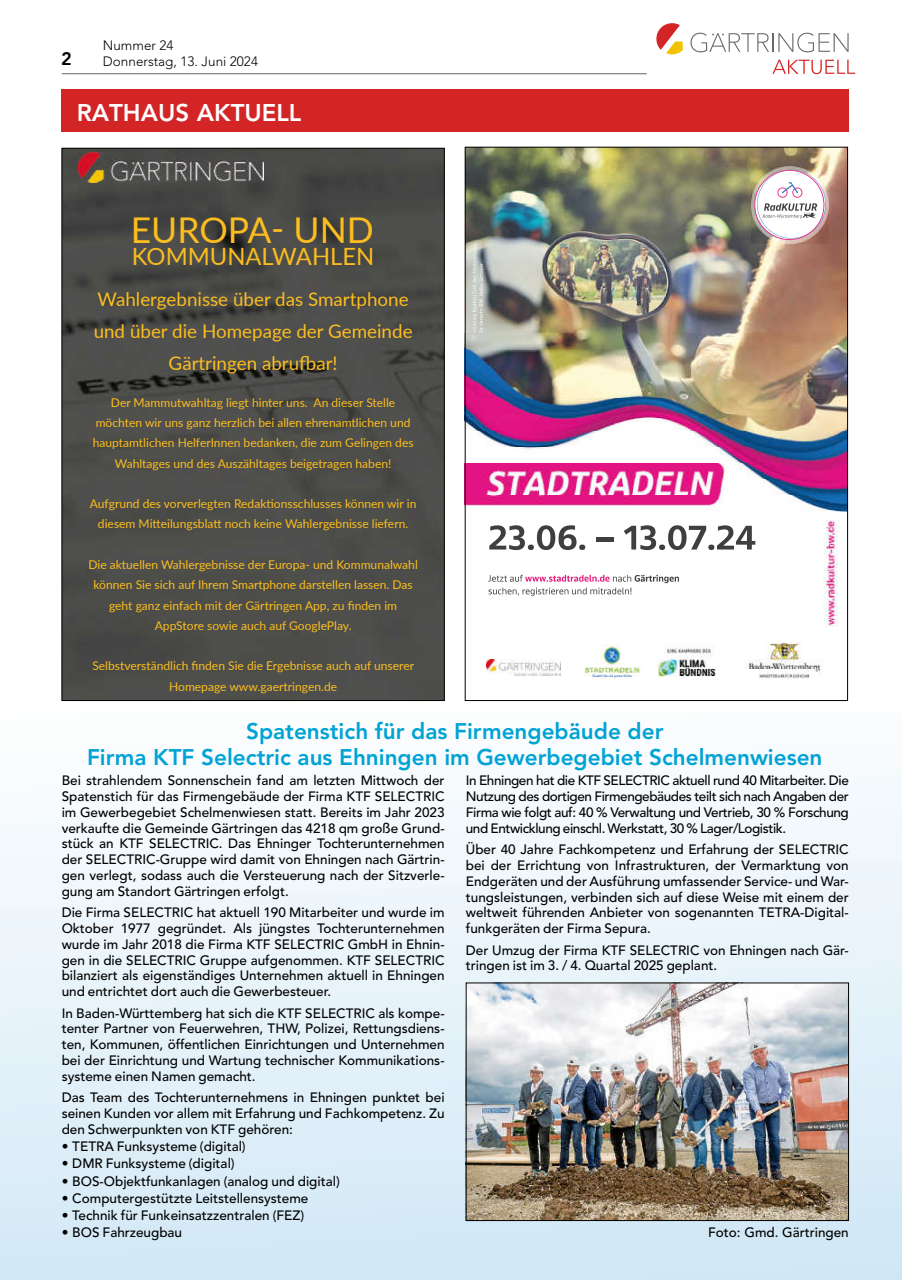
<style>
.page{position:relative;width:902px;height:1280px;background:#fff}
.page>*{position:absolute;margin:0;border:0;box-sizing:border-box;transform-origin:0 0}
.t1{font:35.55px "Lato";color:#fbbd20}
.t2{font:800 24px "Avenir";color:#fff}
.t3{font:23.85px "Lato";color:#fbbd20}
.t4{font:800 22.5px/25.5px "Avenir LT Pro";color:#00a3d4;text-align:center}
.t5{font:18.75px/31.7px "Lato";color:#fbbd20;text-align:center}
.t6{font:800 18px "Avenir LT Pro";color:#000}
.t7{font:500 13.5px/15.8px "Avenir LT Pro";color:#000;text-align:justify}
.t8{font:300 13.5px/15.8px "Avenir LT Pro";color:#000}
.t9{font:12px/20.2px "Lato";color:#fbbd20;text-align:center}
</style>
<div class="page">
<hr style="left:62px;top:73px;width:584px;height:1px;background:#686867">
<svg style="left:656px;top:23px;width:26px;height:31px"></svg>
<svg style="left:690px;top:33px;width:158px;height:19px"></svg>
<svg style="left:772px;top:60px;width:83px;height:14px"></svg>
<div style="left:0;top:711px;width:901px;height:569px;background:linear-gradient(to bottom,#fdfefe,#d0e7f5)"></div>
<img style="left:64px;top:150px;width:378px;height:549px">
<img style="left:78px;top:152px;width:186px;height:30px">
<img style="left:467px;top:149px;width:378px;height:185px">
<img style="left:585px;top:533px;width:252px;height:145px">
<svg style="left:472px;top:244px;width:12px;height:90px"></svg>
<img style="left:751px;top:166px;width:77px;height:78px">
<img style="left:749px;top:169px;width:77px;height:73px">
<img style="left:467px;top:334px;width:378px;height:199px">
<img style="left:467px;top:386px;width:232px;height:55px">
<img style="left:487px;top:659px;width:73px;height:16px">
<svg style="left:489px;top:525px;width:96px;height:25px"></svg>
<hr style="left:596px;top:537px;width:18px;height:4px;background:#403e3e">
<svg style="left:623px;top:525px;width:132px;height:25px"></svg>
<svg style="left:488px;top:575px;width:191px;height:21px"></svg>
<div style="left:62px;top:89px;width:786px;height:43px;background:#d42526"></div>
<img style="left:468px;top:985px;width:378px;height:234px">
<div style="left:466px;top:983px;width:382px;height:238px;border:1px solid #000"></div>
<h3 class="t6" style="left:61px;top:48px;width:12px">2</h3>
<p class="t8" style="left:103px;top:37px;width:156px">Nummer 24<br>Donnerstag, 13. Juni 2024</p>
<h2 class="t2" style="left:77px;top:98px;width:226px">RATHAUS AKTUELL</h2>
<h1 class="t1" style="left:131px;top:205px;width:244px">EUROPA- UND</h1>
<h3 class="t3" style="left:132px;top:239px;width:244px">KOMMUNALWAHLEN</h3>
<h3 class="t5" style="left:94px;top:283px;width:320px">Wahlergebnisse über das Smartphone und über die Homepage der Gemeinde<br>Gärtringen abrufbar!</h3>
<p class="t9" style="left:93px;top:392px;width:322px">Der Mammutwahltag liegt hinter uns. An dieser Stelle möchten wir uns ganz herzlich bei allen ehrenamtlichen und hauptamtlichen HelferInnen bedanken, die zum Gelingen des Wahltages und des Auszähltages beigetragen haben!</p>
<p class="t9" style="left:90px;top:493px;width:328px">Aufgrund des vorverlegten Redaktionsschlusses können wir in diesem Mitteilungsblatt noch keine Wahlergebnisse liefern.</p>
<p class="t9" style="left:88px;top:554px;width:331px">Die aktuellen Wahlergebnisse der Europa- und Kommunalwahl können Sie sich auf Ihrem Smartphone darstellen lassen. Das geht ganz einfach mit der Gärtringen App, zu finden im AppStore sowie auch auf GooglePlay.</p>
<p class="t9" style="left:92px;top:655px;width:323px">Selbstverständlich finden Sie die Ergebnisse auch auf unserer<br>Homepage www.gaertringen.de</p>
<h3 class="t4" style="left:87px;top:719px;width:737px">Spatenstich für das Firmengebäude der<br>Firma KTF Selectric aus Ehningen im Gewerbegebiet Schelmenwiesen</h3>
<p class="t7" style="left:62px;top:773px;width:384px">Bei strahlendem Sonnenschein fand am letzten Mittwoch der Spatenstich für das Firmengebäude der Firma KTF SELECTRIC im Gewerbegebiet Schelmenwiesen statt. Bereits im Jahr 2023 verkaufte die Gemeinde Gärtringen das 4218 qm große Grund&shy;stück an KTF SELECTRIC. Das Ehninger Tochterunternehmen der SELECTRIC-Gruppe wird damit von Ehningen nach Gärtrin&shy;gen verlegt, sodass auch die Versteuerung nach der Sitzverle&shy;gung am Standort Gärtringen erfolgt.</p>
<p class="t7" style="left:62px;top:905px;width:384px">Die Firma SELECTRIC hat aktuell 190 Mitarbeiter und wurde im Oktober 1977 gegründet. Als jüngstes Tochterunternehmen wurde im Jahr 2018 die Firma KTF SELECTRIC GmbH in Ehnin&shy;gen in die SELECTRIC Gruppe aufgenommen. KTF SELECTRIC bilanziert als eigenständiges Unternehmen aktuell in Ehningen und entrichtet dort auch die Gewerbesteuer.</p>
<p class="t7" style="left:62px;top:1005px;width:384px">In Baden-Württemberg hat sich die KTF SELECTRIC als kompe&shy;tenter Partner von Feuerwehren, THW, Polizei, Rettungsdiens&shy;ten, Kommunen, öffentlichen Einrichtungen und Unternehmen bei der Einrichtung und Wartung technischer Kommunikations&shy;systeme einen Namen gemacht.</p>
<p class="t7" style="left:62px;top:1090px;width:384px">Das Team des Tochterunternehmens in Ehningen punktet bei seinen Kunden vor allem mit Erfahrung und Fachkompetenz. Zu den Schwerpunkten von KTF gehören:</p>
<p class="t7" style="left:62px;top:1138px;width:185px">• TETRA Funksysteme (digital)</p>
<p class="t7" style="left:62px;top:1156px;width:174px">• DMR Funksysteme (digital)</p>
<p class="t7" style="left:62px;top:1173px;width:279px">• BOS-Objektfunkanlagen (analog und digital)</p>
<p class="t7" style="left:62px;top:1190px;width:248px">• Computergestützte Leitstellensysteme</p>
<p class="t7" style="left:62px;top:1208px;width:244px">• Technik für Funkeinsatzzentralen (FEZ)</p>
<p class="t7" style="left:62px;top:1225px;width:122px">• BOS Fahrzeugbau</p>
<p class="t7" style="left:466px;top:773px;width:384px">In Ehningen hat die KTF SELECTRIC aktuell rund 40 Mitarbeiter. Die Nutzung des dortigen Firmengebäudes teilt sich nach Angaben der Firma wie folgt auf: 40 % Verwaltung und Vertrieb, 30 % Forschung und Entwicklung einschl. Werkstatt, 30 % Lager/Logistik.</p>
<p class="t7" style="left:466px;top:842px;width:384px">Über 40 Jahre Fachkompetenz und Erfahrung der SELECTRIC bei der Errichtung von Infrastrukturen, der Vermarktung von Endgeräten und der Ausführung umfassender Service- und War&shy;tungsleistungen, verbinden sich auf diese Weise mit einem der weltweit führenden Anbieter von sogenannten TETRA-Digital&shy;funkgeräten der Firma Sepura.</p>
<p class="t7" style="left:466px;top:942px;width:384px">Der Umzug der Firma KTF SELECTRIC von Ehningen nach Gär&shy;tringen ist im 3. / 4. Quartal 2025 geplant.</p>
<p class="t7" style="left:708px;top:1225px;width:142px">Foto: Gmd. Gärtringen</p>
</div>
